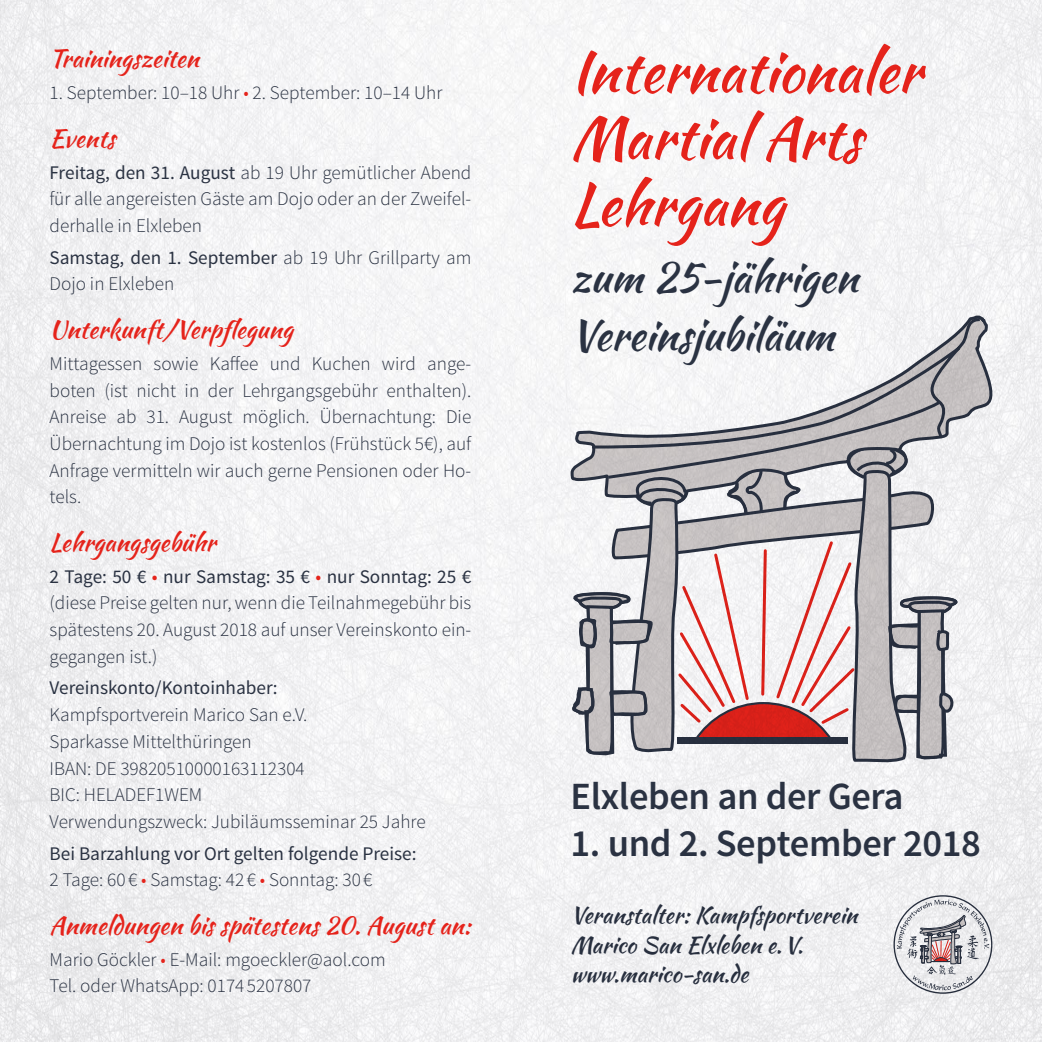
<style>
.page{position:relative;width:1042px;height:1042px;background:#fff}
.page>*{position:absolute;margin:0;border:0;box-sizing:border-box;transform-origin:0 0}
.t1{font:57.75px/66.5px "Kaushan Script";color:#e5231b}
.t2{font:42px/57.8px "Kaushan Script";color:#2a3242}
.t3{font:600 38.5px "Source Sans Pro";letter-spacing:-.01em;color:#2a3242}
.t4{font:24.5px "Kaushan Script";color:#e5231b}
.t5{font:22.75px/29.4px "Kaushan Script";color:#2a3242}
.t6{font:300 19.25px/26.6px "Source Sans Pro";color:#2a3242;text-align:justify}
.t7{font:19.25px/26.6px "Source Sans Pro";color:#2a3242}
.s1{color:#e5231b}
.s2{font-weight:400}
.s3{font-weight:400;color:#e5231b}
.s4{font-weight:300}
.s5{font-weight:300;color:#e5231b}
</style>
<div class="page">
<img style="left:0;top:0;width:1042px;height:1042px">
<svg style="left:569px;top:314px;width:431px;height:185px"></svg>
<svg style="left:589px;top:316px;width:394px;height:200px"></svg>
<svg style="left:557px;top:592px;width:416px;height:127px"></svg>
<svg style="left:571px;top:439px;width:386px;height:324px"></svg>
<div style="left:678px;top:738px;width:170px;height:6px;background:#2a3242"></div>
<svg style="left:893px;top:895px;width:99px;height:99px"></svg>
<p class="t4" style="left:50px;top:41px;width:151px">Trainingszeiten</p>
<p class="t6" style="left:50px;top:80px;width:394px">1. September: 10–18 Uhr <span class="s1">•</span> 2. September: 10–14 Uhr</p>
<p class="t4" style="left:50px;top:120px;width:67px">Events</p>
<p class="t6" style="left:50px;top:159px;width:423px"><span class="s2">Freitag, den 31. August</span> ab 19 Uhr gemütlicher Abend für alle angereisten Gäste am Dojo oder an der Zweifel&shy;derhalle in Elxleben</p>
<p class="t6" style="left:50px;top:244px;width:423px"><span class="s2">Samstag, den 1. September</span> ab 19 Uhr Grillparty am<br>Dojo in Elxleben</p>
<p class="t4" style="left:50px;top:312px;width:245px">Unterkunft/Verpflegung</p>
<p class="t6" style="left:50px;top:350px;width:423px">Mittagessen sowie Kaffee und Kuchen wird ange&shy;boten (ist nicht in der Lehrgangsgebühr enthalten).<br>Anreise ab 31. August möglich. Übernachtung: Die Übernachtung im Dojo ist kostenlos (Frühstück 5€), auf Anfrage vermitteln wir auch gerne Pensionen oder Ho&shy;tels.</p>
<p class="t4" style="left:50px;top:524px;width:167px">Lehrgangsgebühr</p>
<p class="t6" style="left:50px;top:563px;width:423px"><span class="s2">2 Tage: 50 €</span> <span class="s3">•</span> <span class="s2">nur Samstag: 35 €</span> <span class="s3">•</span> <span class="s2">nur Sonntag: 25 € </span>(diese Preise gelten nur, wenn die Teilnahmegebühr bis spätestens 20. August 2018 auf unser Vereinskonto ein&shy;gegangen ist.)</p>
<p class="t7" style="left:50px;top:675px;width:230px">Vereinskonto/Kontoinhaber:</p>
<p class="t6" style="left:50px;top:701px;width:378px;text-align:left">Kampfsportverein Marico San e.V.<br>Sparkasse Mittelthüringen<br>IBAN: DE 39820510000163112304<br>BIC: HELADEF1WEM<br>Verwendungszweck: Jubiläumsseminar 25 Jahre</p>
<p class="t7" style="left:50px;top:840px;width:368px">Bei Barzahlung vor Ort gelten folgende Preise:<br><span class="s4">2 Tage: 60 €</span> <span class="s5">•</span> <span class="s4">Samstag: 42 €</span> <span class="s5">•</span> <span class="s4">Sonntag: 30 €</span></p>
<p class="t4" style="left:50px;top:907px;width:423px">Anmeldungen bis spätestens 20. August an:</p>
<p class="t6" style="left:50px;top:946px;width:338px">Mario Göckler <span class="s1">•</span> E-Mail: mgoeckler@aol.com<br>Tel. oder WhatsApp: 0174 5207807</p>
<h1 class="t1" style="left:570px;top:38px;width:352px">Internationaler<br>Martial Arts<br>Lehrgang</h1>
<h2 class="t2" style="left:570px;top:248px;width:289px">zum 25-jährigen<br>Vereinsjubiläum</h2>
<h3 class="t3" style="left:570px;top:772px;width:334px">Elxleben an der Gera</h3>
<h3 class="t3" style="left:570px;top:818px;width:412px">1. und 2. September 2018</h3>
<p class="t5" style="left:570px;top:900px;width:288px">Veranstalter: Kampfsportverein<br>Marico San Elxleben e.V. www.marico-san.de</p>
</div>
